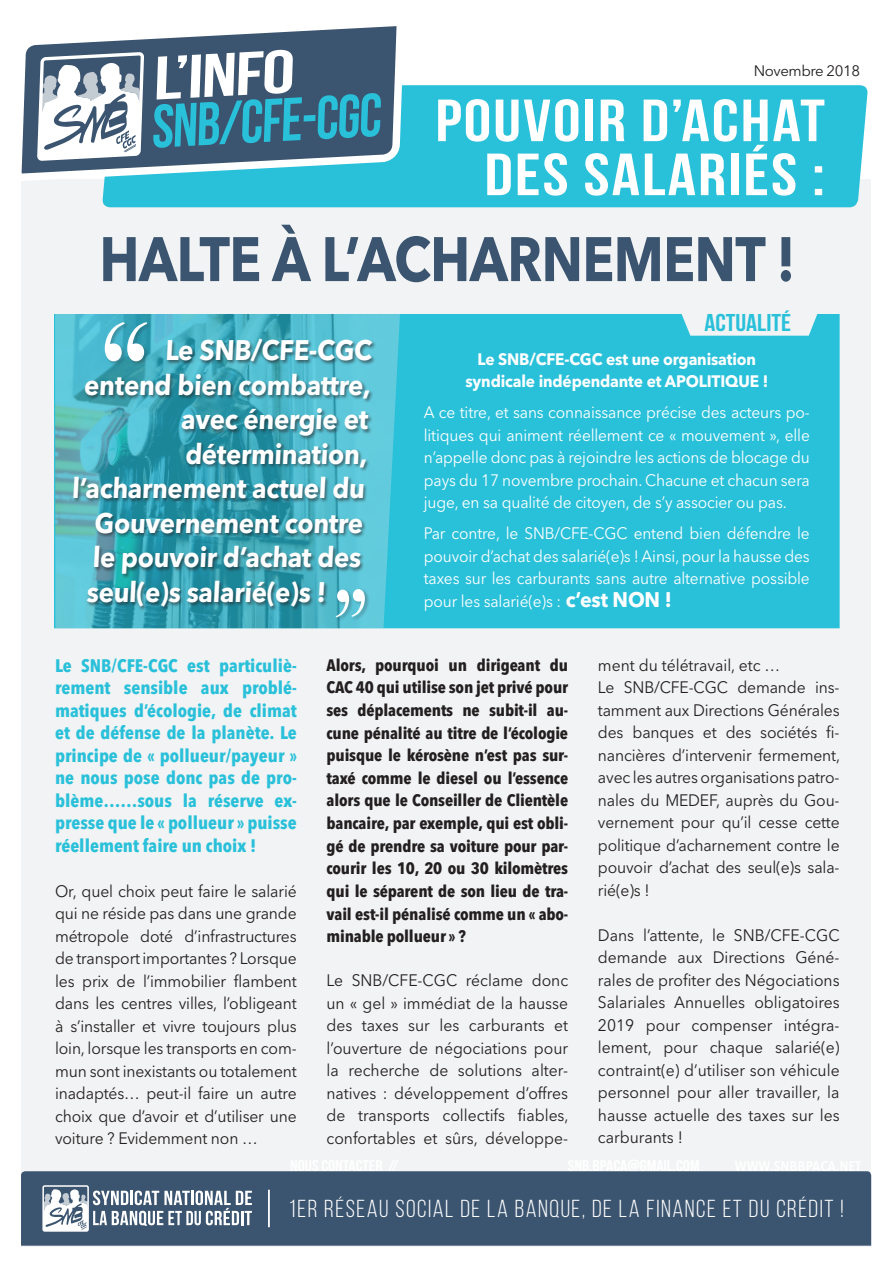
<style>
.page{position:relative;width:893px;height:1263px;background:#fff}
.page>*{position:absolute;margin:0;border:0;box-sizing:border-box;transform-origin:0 0}
.t1{font:700 62.1px "Avenir Next LT Pro";letter-spacing:-.01em;color:#3b5470;scale:.84 1}
.t2{font:700 61.05px "Bebas Neue";color:#29c0da;scale:.96 1}
.t3{font:700 61.05px "Bebas Neue";color:#fff;scale:1.36 1}
.t4{font:700 59.4px/54px "Bebas Neue";letter-spacing:.03em;color:#fff;text-align:right;scale:1.17 1}
.t5{font:700 28.05px "Avenir Next LT Pro";color:#fff;scale:.91 1}
.t6{font:24.6px "Bebas Neue";letter-spacing:.06em;color:#fff}
.t7{font:700 24.3px "Bebas Neue";color:#29c0da;scale:1.11 1}
.t8{font:700 condensed 18px/22.5px "Avenir Next LT Pro";color:#29c0da;text-align:justify;scale:1.05 1}
.t9{font:16.5px/22.5px "Avenir Next LT Pro";letter-spacing:-.01em;color:#231f20;text-align:justify;scale:.95 1}
.t10{font:16.5px/22.5px "Avenir Next LT Pro";letter-spacing:-.01em;color:#fff;text-align:justify;scale:.94 1}
.t11{font:700 condensed 16.5px/22.6px "Avenir Next LT Pro";letter-spacing:-.01em;color:#231f20;text-align:justify;scale:1.05 1}
.t12{font:700 16.5px/22.5px "Avenir Next LT Pro";letter-spacing:-.01em;color:#fff;text-align:center;scale:.94 1}
.t13{font:15px "Avenir Next LT Pro";letter-spacing:-.03em;color:#231f20}
.s1{font-weight:700;font-size:21px}
</style>
<div class="page">
<div style="left:22px;top:179px;width:849px;height:1068px;background:#f2f3f4"></div>
<div style="left:102px;top:85px;width:766px;height:122px;background:#29c0da"></div>
<svg style="left:21px;top:26px;width:387px;height:159px"></svg>
<svg style="left:37px;top:52px;width:107px;height:109px"></svg>
<div style="left:21px;top:1171px;width:850px;height:75px;background:#3b5470"></div>
<hr style="left:268px;top:1190px;width:2px;height:37px;background:#fff">
<svg style="left:42px;top:1185px;width:210px;height:47px"></svg>
<div style="left:54px;top:314px;width:786px;height:314px;background:#29c0da"></div>
<img style="left:55px;top:314px;width:345px;height:314px">
<div style="left:72px;top:338px;width:305px;height:274px;background:#231f20;opacity:.56"></div>
<div style="left:104px;top:321px;width:48px;height:45px;background:#231f20;opacity:.29"></div>
<svg style="left:105px;top:322px;width:42px;height:39px"></svg>
<div style="left:335px;top:588px;width:35px;height:34px;background:#231f20;opacity:.29"></div>
<svg style="left:336px;top:589px;width:29px;height:28px"></svg>
<h2 class="t3" style="left:150px;top:45px;width:105px;rotate:-3deg">L’INFO</h2>
<p class="t13" style="left:754px;top:62px;width:108px">Novembre 2018</p>
<h3 class="t4" style="left:435px;top:93px;width:334px">POUVOIR D’ACHAT<br>DES SALARIÉS :</h3>
<h1 class="t1" style="left:99px;top:221px;width:830px">HALTE À L’ACHARNEMENT !</h1>
<h2 class="t2" style="left:149px;top:93px;width:241px;rotate:-3deg">SNB/CFE-CGC</h2>
<h3 class="t5" style="left:165px;top:333px;width:230px">Le SNB/CFE-CGC</h3>
<h3 class="t5" style="left:84px;top:367px;width:319px">entend bien combattre,</h3>
<h3 class="t5" style="left:181px;top:402px;width:209px">avec énergie et</h3>
<h3 class="t5" style="left:185px;top:436px;width:203px">détermination,</h3>
<h3 class="t5" style="left:72px;top:471px;width:325px">l’acharnement actuel du</h3>
<h3 class="t5" style="left:94px;top:506px;width:298px">Gouvernement contre</h3>
<h3 class="t5" style="left:92px;top:540px;width:298px">le pouvoir d’achat des</h3>
<h3 class="t5" style="left:87px;top:575px;width:266px">seul(e)s salarié(e)s !</h3>
<h3 class="t7" style="left:704px;top:309px;width:79px">ACTUALITÉ</h3>
<p class="t12" style="left:465px;top:348px;width:324px">Le SNB/CFE-CGC est une organisation syndicale indépendante et APOLITIQUE !</p>
<p class="t10" style="left:424px;top:401px;width:412px">A ce titre, et sans connaissance précise des acteurs po&shy;litiques qui animent réellement ce « mouvement », elle n’appelle donc pas à rejoindre les actions de blocage du pays du 17 novembre prochain. Chacune et chacun sera juge, en sa qualité de citoyen, de s’y associer ou pas.</p>
<p class="t10" style="left:424px;top:522px;width:412px">Par contre, le SNB/CFE-CGC entend bien défendre le pouvoir d’achat des salarié(e)s ! Ainsi, pour la hausse des taxes sur les carburants sans autre alternative possible pour les salarié(e)s : <span class="s1">c’est NON !</span></p>
<p class="t8" style="left:55px;top:654px;width:232px">Le SNB/CFE-CGC est particuliè&shy;rement sensible aux problé&shy;matiques d’écologie, de climat et de défense de la planète. Le principe de « pollueur/payeur » ne nous pose donc pas de pro&shy;blème……sous la réserve ex&shy;presse que le « pollueur » puisse réellement faire un choix !</p>
<p class="t9" style="left:55px;top:880px;width:256px">Or, quel choix peut faire le salarié qui ne réside pas dans une grande métropole doté d’infrastructures de transport importantes ? Lorsque les prix de l’immobilier flambent dans les centres villes, l’obligeant à s’installer et vivre toujours plus loin, lorsque les transports en com&shy;mun sont inexistants ou totalement inadaptés… peut-il faire un autre choix que d’avoir et d’utiliser une voiture ? Evidemment non …</p>
<p class="t11" style="left:326px;top:653px;width:232px">Alors, pourquoi un dirigeant du CAC 40 qui utilise son jet privé pour ses déplacements ne subit-il au&shy;cune pénalité au titre de l’écologie puisque le kérosène n’est pas sur&shy;taxé comme le diesel ou l’essence alors que le Conseiller de Clientèle bancaire, par exemple, qui est obli&shy;gé de prendre sa voiture pour par&shy;courir les 10, 20 ou 30 kilomètres qui le séparent de son lieu de tra&shy;vail est-il pénalisé comme un « abo&shy;minable pollueur » ?</p>
<p class="t9" style="left:326px;top:969px;width:256px">Le SNB/CFE-CGC réclame donc un « gel » immédiat de la hausse des taxes sur les carburants et l’ouverture de négociations pour la recherche de solutions alter&shy;natives : développement d’offres de transports collectifs fiables, confortables et sûrs, développe-</p>
<p class="t9" style="left:598px;top:653px;width:256px;text-align:left">ment du télétravail, etc …<br>Le SNB/CFE-CGC demande ins&shy;tamment aux Directions Générales des banques et des sociétés fi&shy;nancières d’intervenir fermement, avec les autres organisations patro&shy;nales du MEDEF, auprès du Gou&shy;vernement pour qu’il cesse cette politique d’acharnement contre le pouvoir d’achat des seul(e)s sala&shy;rié(e)s !</p>
<p class="t9" style="left:598px;top:923px;width:256px">Dans l’attente, le SNB/CFE-CGC demande aux Directions Géné&shy;rales de profiter des Négociations Salariales Annuelles obligatoires 2019 pour compenser intégra&shy;lement, pour chaque salarié(e) contraint(e) d’utiliser son véhicule personnel pour aller travailler, la hausse actuelle des taxes sur les carburants !</p>
<h3 class="t6" style="left:289px;top:1195px;width:556px">1ER RÉSEAU SOCIAL DE LA BANQUE, DE LA FINANCE ET DU CRÉDIT !</h3>
</div>
